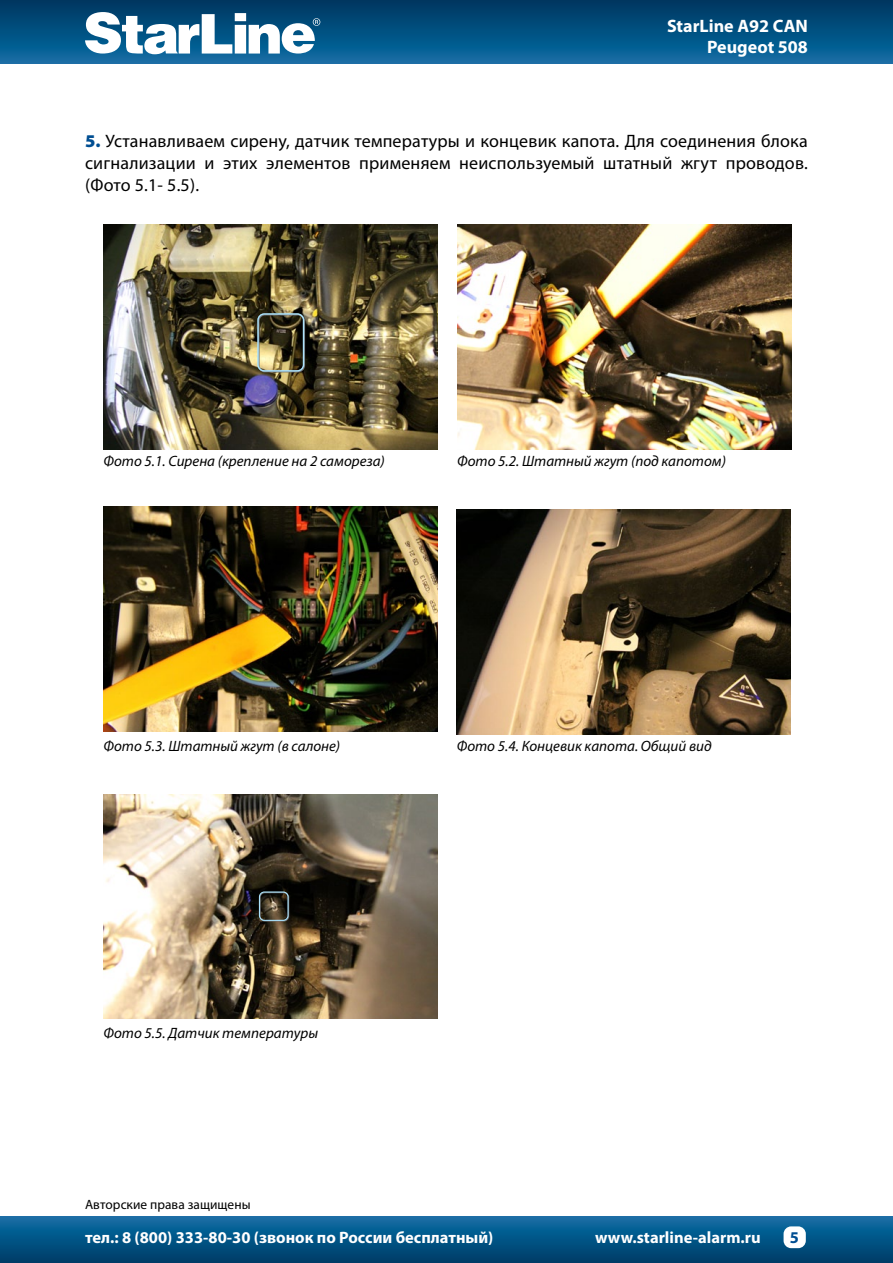
<style>
.page{position:relative;width:893px;height:1263px;background:#fff}
.page>*{position:absolute;margin:0;border:0;box-sizing:border-box;transform-origin:0 0}
.t1{font:18px/21.6px "Myriad Pro";letter-spacing:.01em;color:#000;text-align:justify}
.t2{font:700 18px/21.6px "Myriad Pro";color:#fff;text-align:right}
.t3{font:700 16.5px "Myriad Pro";color:#fff}
.t4{font:700 16.5px "Myriad Pro";color:#004e92}
.t5{font:italic 15px "Myriad Pro";color:#000}
.t6{font:13.5px "Myriad Pro";color:#000}
.s1{font-weight:900;color:#004e92}
</style>
<div class="page">
<div style="left:0;top:0;width:893px;height:64px;background:linear-gradient(to bottom,#00365f,#0e6da5)"></div>
<div style="left:0;top:1216px;width:893px;height:47px;background:linear-gradient(to bottom,#106fa7,#003b66)"></div>
<svg style="left:85px;top:12px;width:235px;height:42px"></svg>
<div style="left:783px;top:1226px;width:23px;height:22px;background:#fff;border-radius:8px"></div>
<img style="left:103px;top:507px;width:335px;height:225px">
<img style="left:103px;top:225px;width:335px;height:225px">
<img style="left:457px;top:225px;width:334px;height:225px">
<img style="left:457px;top:509px;width:334px;height:225px">
<div style="left:258px;top:314px;width:47px;height:58px;border:2px solid #6d6e71;border-radius:6px"></div>
<div style="left:257px;top:313px;width:47px;height:59px;border:2px solid #abe1fa;border-radius:6px"></div>
<img style="left:103px;top:794px;width:335px;height:225px">
<div style="left:259px;top:892px;width:30px;height:29px;border:1px solid #6d6e71;border-radius:5px"></div>
<div style="left:259px;top:891px;width:30px;height:30px;border:1px solid #abe1fa;border-radius:5px"></div>
<p class="t2" style="left:667px;top:14px;width:142px">StarLine A92 CAN<br>Peugeot 508</p>
<p class="t1" style="left:85px;top:130px;width:724px"><span class="s1">5.</span> Устанавливаем сирену, датчик температуры и концевик капота. Для соединения блока сигнализации и этих элементов применяем неиспользуемый штатный жгут проводов. (Фото 5.1- 5.5).</p>
<p class="t5" style="left:103px;top:452px;width:283px">Фото 5.1. Сирена (крепление на 2 самореза)</p>
<p class="t5" style="left:457px;top:452px;width:270px">Фото 5.2. Штатный жгут (под капотом)</p>
<p class="t5" style="left:103px;top:736px;width:238px">Фото 5.3. Штатный жгут (в салоне)</p>
<p class="t5" style="left:103px;top:1023px;width:216px">Фото 5.5. Датчик температуры</p>
<p class="t6" style="left:85px;top:1196px;width:167px">Авторские права защищены</p>
<p class="t5" style="left:457px;top:736px;width:256px">Фото 5.4. Концевик капота. Общий вид</p>
<p class="t3" style="left:85px;top:1227px;width:410px">тел.: 8 (800) 333-80-30 (звонок по России бесплатный)</p>
<p class="t3" style="left:595px;top:1227px;width:167px">www.starline-alarm.ru</p>
<p class="t4" style="left:790px;top:1226px;width:11px">5</p>
</div>
